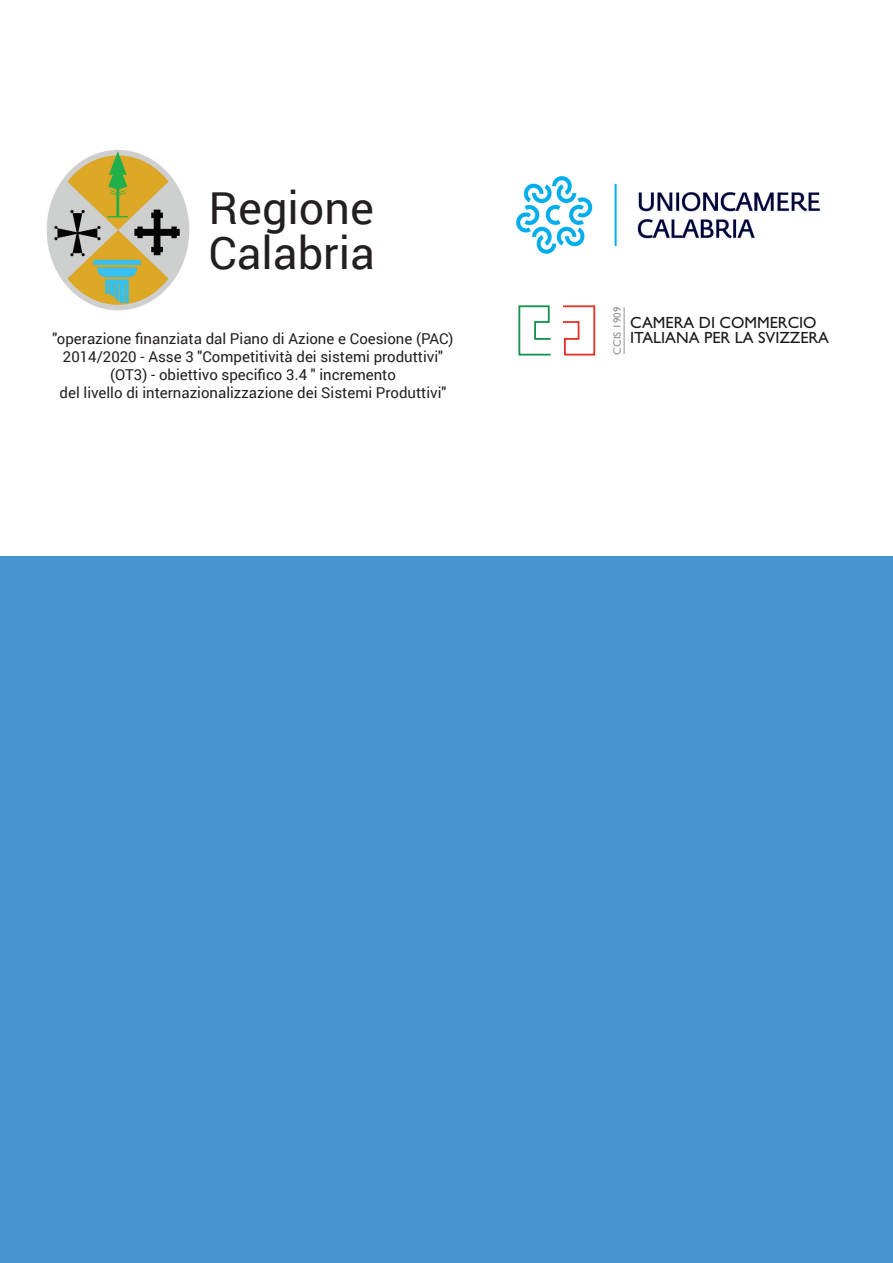
<style>
.page{position:relative;width:893px;height:1263px;background:#fff}
.page>*{position:absolute;margin:0;border:0;box-sizing:border-box;transform-origin:0 0}
.t1{font:45px/45px "Roboto";color:#231f20}
.t2{font:16.2px/15.6px "Gill Sans Std";color:#1a1a18}
.t3{font:15px/18px "Roboto";color:#231f20;text-align:center}
.t4{font:10.8px "Gill Sans Std";color:#8d9092}
</style>
<div class="page">
<div style="left:0;top:556px;width:893px;height:707px;background:#4795d0"></div>
<img style="left:516px;top:177px;width:303px;height:77px">
<hr style="left:624px;top:307px;width:1px;height:47px;background:#8d9092">
<svg style="left:518px;top:305px;width:33px;height:51px"></svg>
<svg style="left:563px;top:305px;width:33px;height:51px"></svg>
<img style="left:46px;top:149px;width:144px;height:161px">
<h1 class="t1" style="left:208px;top:184px;width:168px">Regione<br>Calabria</h1>
<p class="t3" style="left:53px;top:329px;width:402px">"operazione finanziata dal Piano di Azione e Coesione (PAC)<br>2014/2020 - Asse 3 "Competitività dei sistemi produttivi" (OT3) - obiettivo specifico 3.4 " incremento<br>del livello di internazionalizzazione dei Sistemi Produttivi"</p>
<p class="t4" style="left:611px;top:355px;width:49px;rotate:-90deg">CCIS 1909</p>
<p class="t2" style="left:630px;top:314px;width:200px">CAMERA DI COMMERCIO<br>ITALIANA PER LA SVIZZERA</p>
</div>
